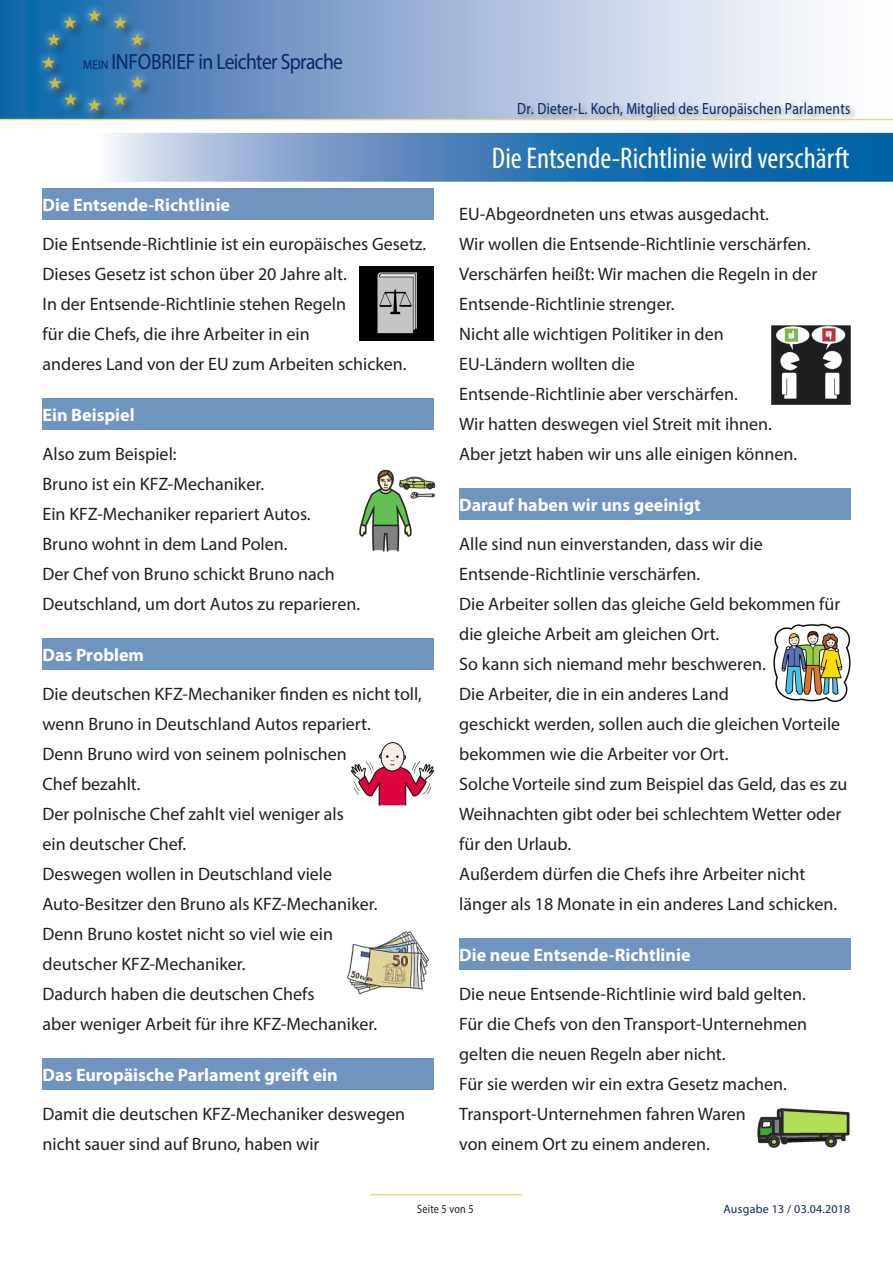
<style>
.page{position:relative;width:893px;height:1263px;background:#fff}
.page>*{position:absolute;margin:0;border:0;box-sizing:border-box;transform-origin:0 0}
.t1{font:condensed 30px "Myriad Pro";color:#fff}
.t2{font:22.05px "Myriad Pro";letter-spacing:-.03em;color:#092766;scale:.88 1}
.t3{font:18px/30px "Myriad Pro";color:#231f20}
.t4{font:700 18px "Myriad Pro";color:#fff}
.t5{font:16.2px "Myriad Pro";letter-spacing:.02em;color:#092766;scale:.83 1}
.t6{font:12.15px "Myriad Pro";letter-spacing:.02em;color:#231f20;scale:.83 1}
.t7{font:12px "Myriad Pro";letter-spacing:.02em;color:#092766}
.s1{font-size:12.75px}
</style>
<div class="page">
<svg style="left:107px;top:133px;width:786px;height:49px;background:#4f8abe"></svg>
<svg style="left:0;top:0;width:893px;height:119px;background:#a6bcdb"></svg>
<div style="left:41px;top:8px;width:113px;height:114px;background:#231f20;opacity:.75"></div>
<div style="left:34px;top:2px;width:118px;height:117px;background:#fff;opacity:.75"></div>
<svg style="left:88px;top:9px;width:13px;height:12px"></svg>
<svg style="left:42px;top:56px;width:13px;height:13px"></svg>
<svg style="left:88px;top:99px;width:13px;height:12px"></svg>
<svg style="left:114px;top:76px;width:30px;height:29px"></svg>
<svg style="left:48px;top:77px;width:29px;height:28px"></svg>
<svg style="left:47px;top:16px;width:29px;height:30px"></svg>
<svg style="left:114px;top:16px;width:30px;height:30px"></svg>
<div style="left:517px;top:100px;width:340px;height:24px;background:#231f20;opacity:.39"></div>
<hr style="left:0;top:119px;width:893px;height:1px;background:#e2d888">
<hr style="left:371px;top:1194px;width:151px;height:1px;background:#e2d888">
<div style="left:43px;top:638px;width:391px;height:32px;background:#7094c0"></div>
<div style="left:459px;top:488px;width:391px;height:32px;background:#7094c0"></div>
<div style="left:43px;top:1058px;width:391px;height:32px;background:#7094c0"></div>
<div style="left:43px;top:188px;width:391px;height:32px;background:#7094c0"></div>
<div style="left:43px;top:398px;width:391px;height:31px;background:#7094c0"></div>
<img style="left:360px;top:266px;width:74px;height:74px">
<img style="left:359px;top:469px;width:77px;height:83px">
<img style="left:346px;top:931px;width:84px;height:64px">
<img style="left:350px;top:742px;width:85px;height:64px">
<img style="left:771px;top:325px;width:80px;height:80px">
<img style="left:773px;top:623px;width:78px;height:79px">
<div style="left:459px;top:938px;width:391px;height:32px;background:#7094c0"></div>
<img style="left:757px;top:1108px;width:93px;height:40px">
<p class="t2" style="left:83px;top:48px;width:297px"><span class="s1">MEIN</span> In fobrief in Leichter Sprache</p>
<p class="t4" style="left:43px;top:193px;width:189px">Die Entsende-Richtlinie</p>
<p class="t3" style="left:43px;top:228px;width:385px">Die Entsende-Richtlinie ist ein europäisches Gesetz.<br>Dieses Gesetz ist schon über 20 Jahre alt.<br>In der Entsende-Richtlinie stehen Regeln<br>für die Chefs, die ihre Arbeiter in ein<br>anderes Land von der EU zum Arbeiten schicken.</p>
<p class="t4" style="left:43px;top:403px;width:94px">Ein Beispiel</p>
<p class="t3" style="left:43px;top:438px;width:319px">Also zum Beispiel:<br>Bruno ist ein KFZ-Mechaniker.<br>Ein KFZ-Mechaniker repariert Autos.<br>Bruno wohnt in dem Land Polen.<br>Der Chef von Bruno schickt Bruno nach<br>Deutschland, um dort Autos zu reparieren.</p>
<p class="t4" style="left:43px;top:643px;width:103px">Das Problem</p>
<p class="t3" style="left:43px;top:678px;width:381px">Die deutschen KFZ-Mechaniker finden es nicht toll, wenn Bruno in Deutschland Autos repariert.<br>Denn Bruno wird von seinem polnischen<br>Chef bezahlt.<br>Der polnische Chef zahlt viel weniger als<br>ein deutscher Chef.<br>Deswegen wollen in Deutschland viele Auto-Besitzer den Bruno als KFZ-Mechaniker.<br>Denn Bruno kostet nicht so viel wie ein<br>deutscher KFZ-Mechaniker.<br>Dadurch haben die deutschen Chefs<br>aber weniger Arbeit für ihre KFZ-Mechaniker.</p>
<p class="t4" style="left:43px;top:1063px;width:297px">Das Europäische Parlament greift ein</p>
<p class="t3" style="left:43px;top:1098px;width:364px">Damit die deutschen KFZ-Mechaniker deswegen nicht sauer sind auf Bruno, haben wir</p>
<p class="t5" style="left:517px;top:98px;width:403px">Dr. Dieter-L. Koch, Mitglied des Europäischen Parlaments</p>
<h1 class="t1" style="left:492px;top:140px;width:359px">Die Entsende-Richtlinie wird verschärft</h1>
<p class="t3" style="left:459px;top:198px;width:360px">EU-Abgeordneten uns etwas ausgedacht.<br>Wir wollen die Entsende-Richtlinie verschärfen.<br>Verschärfen heißt: Wir machen die Regeln in der Entsende-Richtlinie strenger.<br>Nicht alle wichtigen Politiker in den<br>EU-Ländern wollten die<br>Entsende-Richtlinie aber verschärfen.<br>Wir hatten deswegen viel Streit mit ihnen.<br>Aber jetzt haben wir uns alle einigen können.</p>
<p class="t4" style="left:459px;top:493px;width:243px">Darauf haben wir uns geeinigt</p>
<p class="t3" style="left:459px;top:528px;width:390px">Alle sind nun einverstanden, dass wir die Entsende-Richtlinie verschärfen.<br>Die Arbeiter sollen das gleiche Geld bekommen für die gleiche Arbeit am gleichen Ort.<br>So kann sich niemand mehr beschweren.<br>Die Arbeiter, die in ein anderes Land<br>geschickt werden, sollen auch die gleichen Vorteile bekommen wie die Arbeiter vor Ort.<br>Solche Vorteile sind zum Beispiel das Geld, das es zu Weihnachten gibt oder bei schlechtem Wetter oder für den Urlaub.<br>Außerdem dürfen die Chefs ihre Arbeiter nicht länger als 18 Monate in ein anderes Land schicken.</p>
<p class="t4" style="left:459px;top:943px;width:233px">Die neue Entsende-Richtlinie</p>
<p class="t3" style="left:459px;top:978px;width:349px">Die neue Entsende-Richtlinie wird bald gelten.<br>Für die Chefs von den Transport-Unternehmen gelten die neuen Regeln aber nicht.<br>Für sie werden wir ein extra Gesetz machen.<br>Transport-Unternehmen fahren Waren<br>von einem Ort zu einem anderen.</p>
<p class="t6" style="left:417px;top:1201px;width:69px">Seite 5 von 5</p>
<p class="t7" style="left:723px;top:1201px;width:128px">Ausgabe 13 / 03.04.2018</p>
</div>
